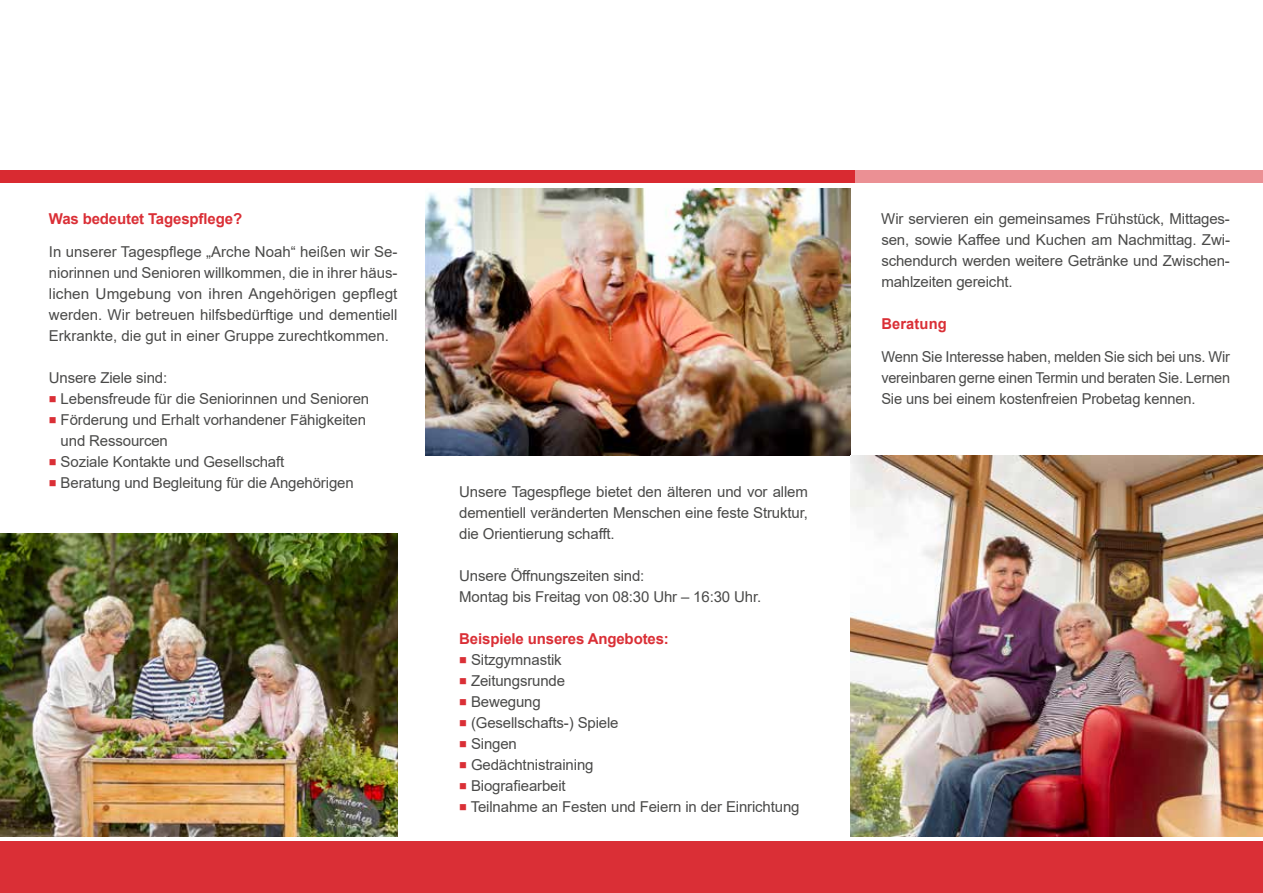
<style>
.page{position:relative;width:1263px;height:893px;background:#fff}
.page>*{position:absolute;margin:0;border:0;box-sizing:border-box;transform-origin:0 0}
.t1{font:15px/21px "Arial";letter-spacing:-.01em;color:#4a4a49;text-align:justify}
.t2{font:700 15px "Arial";letter-spacing:-.01em;color:#da2f36}
.t3{font:700 15px "Arial";letter-spacing:.01em;color:#da2f36}
.s1{color:#da2f36}
</style>
<div class="page">
<div style="left:0;top:842px;width:1263px;height:51px;background:#da2f36"></div>
<div style="left:0;top:170px;width:855px;height:13px;background:#d92a31"></div>
<div style="left:855px;top:170px;width:408px;height:13px;background:#eb9094"></div>
<img style="left:0;top:534px;width:398px;height:302px">
<img style="left:425px;top:189px;width:425px;height:266px">
<img style="left:850px;top:455px;width:413px;height:381px">
<p class="t2" style="left:49px;top:208px;width:195px">Was bedeutet Tagespflege?</p>
<p class="t1" style="left:49px;top:241px;width:350px">In unserer Tagespflege „Arche Noah“ heißen wir Se&shy;niorinnen und Senioren willkommen, die in ihrer häus&shy;lichen Umgebung von ihren Angehörigen gepflegt werden. Wir betreuen hilfsbedürftige und dementiell Erkrankte, die gut in einer Gruppe zurechtkommen.</p>
<p class="t1" style="left:49px;top:367px;width:120px">Unsere Ziele sind:</p>
<p class="t1" style="left:49px;top:388px;width:322px"><span class="s1">■</span> Lebensfreude für die Seniorinnen und Senioren</p>
<p class="t1" style="left:61px;top:409px;width:307px;text-indent:-12px"><span class="s1">■</span> Förderung und Erhalt vorhandener Fähigkeiten und Ressourcen</p>
<p class="t1" style="left:49px;top:451px;width:237px"><span class="s1">■</span> Soziale Kontakte und Gesellschaft</p>
<p class="t1" style="left:49px;top:472px;width:306px"><span class="s1">■</span> Beratung und Begleitung für die Angehörigen</p>
<p class="t1" style="left:459px;top:481px;width:350px">Unsere Tagespflege bietet den älteren und vor allem dementiell veränderten Menschen eine feste Struktur, die Orientierung schafft.</p>
<p class="t1" style="left:459px;top:565px;width:303px">Unsere Öffnungszeiten sind:<br>Montag bis Freitag von 08:30 Uhr – 16:30 Uhr.</p>
<p class="t2" style="left:459px;top:628px;width:211px">Beispiele unseres Angebotes:</p>
<p class="t1" style="left:459px;top:649px;width:104px"><span class="s1">■</span> Sitzgymnastik</p>
<p class="t1" style="left:459px;top:670px;width:107px"><span class="s1">■</span> Zeitungsrunde</p>
<p class="t1" style="left:459px;top:691px;width:83px"><span class="s1">■</span> Bewegung</p>
<p class="t1" style="left:459px;top:712px;width:161px"><span class="s1">■</span> (Gesellschafts-) Spiele</p>
<p class="t1" style="left:459px;top:733px;width:59px"><span class="s1">■</span> Singen</p>
<p class="t1" style="left:459px;top:754px;width:136px"><span class="s1">■</span> Gedächtnistraining</p>
<p class="t1" style="left:459px;top:775px;width:108px"><span class="s1">■</span> Biografiearbeit</p>
<p class="t1" style="left:459px;top:796px;width:342px"><span class="s1">■</span> Teilnahme an Festen und Feiern in der Einrichtung</p>
<p class="t1" style="left:881px;top:208px;width:350px">Wir servieren ein gemeinsames Frühstück, Mittages&shy;sen, sowie Kaffee und Kuchen am Nachmittag. Zwi&shy;schendurch werden weitere Getränke und Zwischen&shy;mahlzeiten gereicht.</p>
<p class="t3" style="left:881px;top:313px;width:67px">Beratung</p>
<p class="t1" style="left:881px;top:346px;width:350px">Wenn Sie Interesse haben, melden Sie sich bei uns. Wir vereinbaren gerne einen Termin und beraten Sie. Lernen Sie uns bei einem kostenfreien Probetag kennen.</p>
</div>
